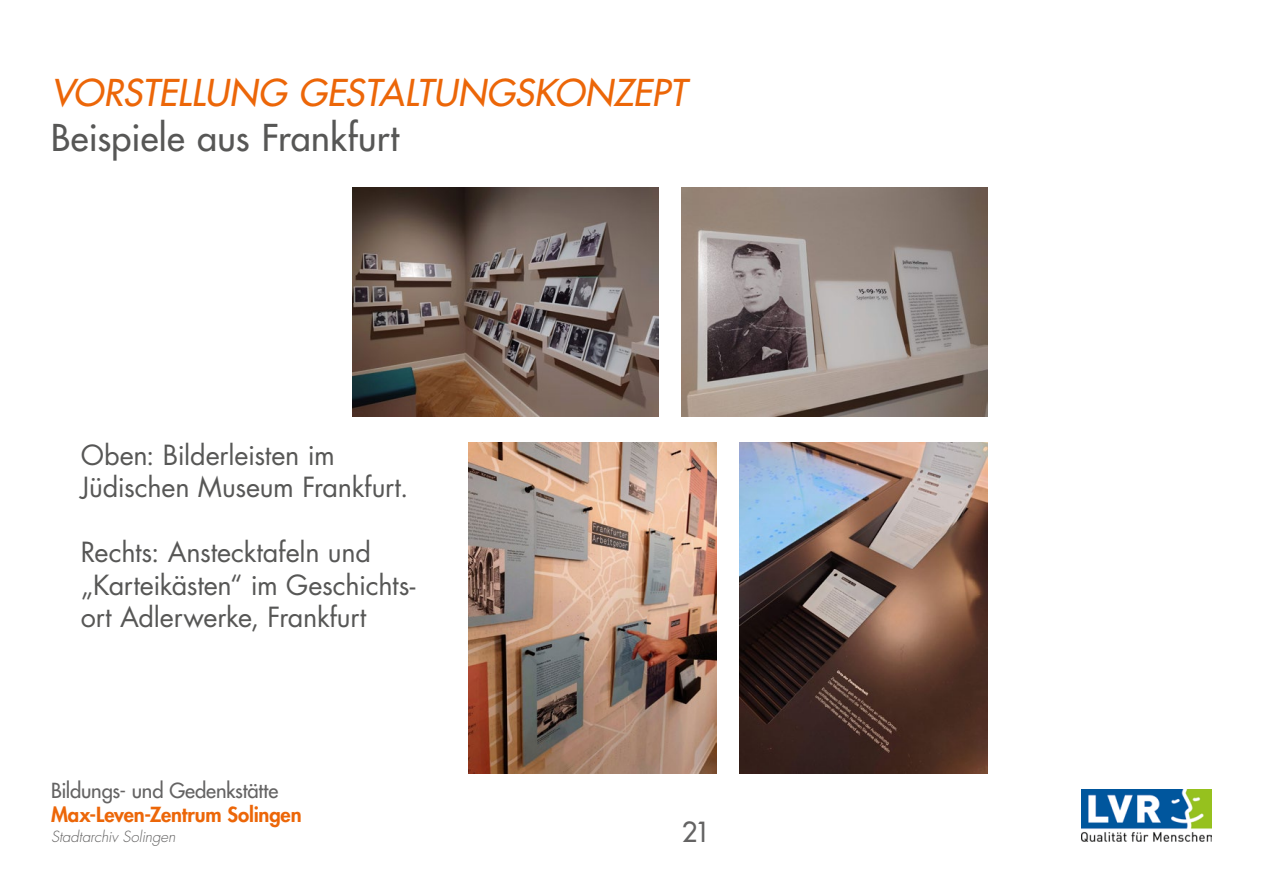
<style>
.page{position:relative;width:1263px;height:893px;background:#fff}
.page>*{position:absolute;margin:0;border:0;box-sizing:border-box;transform-origin:0 0}
.t1{font:italic 500 36px "Futura Std";color:#ec6608}
.t2{font:500 36px "Futura Std";letter-spacing:.01em;color:#575756}
.t3{font:27px/32.4px "Futura Std";letter-spacing:-.005em;color:#575756}
.t4{font:500 27px "Futura Std";color:#646363}
.t5{font:800 20.25px "Futura Std";letter-spacing:-.005em;color:#ec6608}
.t6{font:500 20.25px "Futura Std";letter-spacing:-.01em;color:#646363}
.t7{font:italic 300 15px "Futura Std";letter-spacing:-.005em;color:#646363}
</style>
<div class="page">
<img style="left:1081px;top:789px;width:131px;height:53px">
<img style="left:468px;top:443px;width:248px;height:330px">
<img style="left:739px;top:443px;width:248px;height:330px">
<img style="left:353px;top:187px;width:306px;height:229px">
<img style="left:682px;top:187px;width:305px;height:229px">
<h1 class="t1" style="left:51px;top:70px;width:637px">VORSTELLUNG GESTALTUNGSKONZEPT</h1>
<h1 class="t2" style="left:51px;top:115px;width:350px">Beispiele aus Frankfurt</h1>
<p class="t3" style="left:81px;top:439px;width:329px">Oben: Bilderleisten im<br>Jüdischen Museum Frankfurt.</p>
<p class="t3" style="left:81px;top:536px;width:336px">Rechts: Anstecktafeln und „Karteikästen“ im Geschichts&shy;ort Adlerwerke, Frankfurt</p>
<p class="t6" style="left:51px;top:778px;width:229px">Bildungs- und Gedenkstätte</p>
<p class="t5" style="left:51px;top:802px;width:252px">Max-Leven-Zentrum Solingen</p>
<p class="t7" style="left:51px;top:827px;width:126px">Stadtarchiv Solingen</p>
<p class="t4" style="left:682px;top:815px;width:30px">21</p>
</div>
